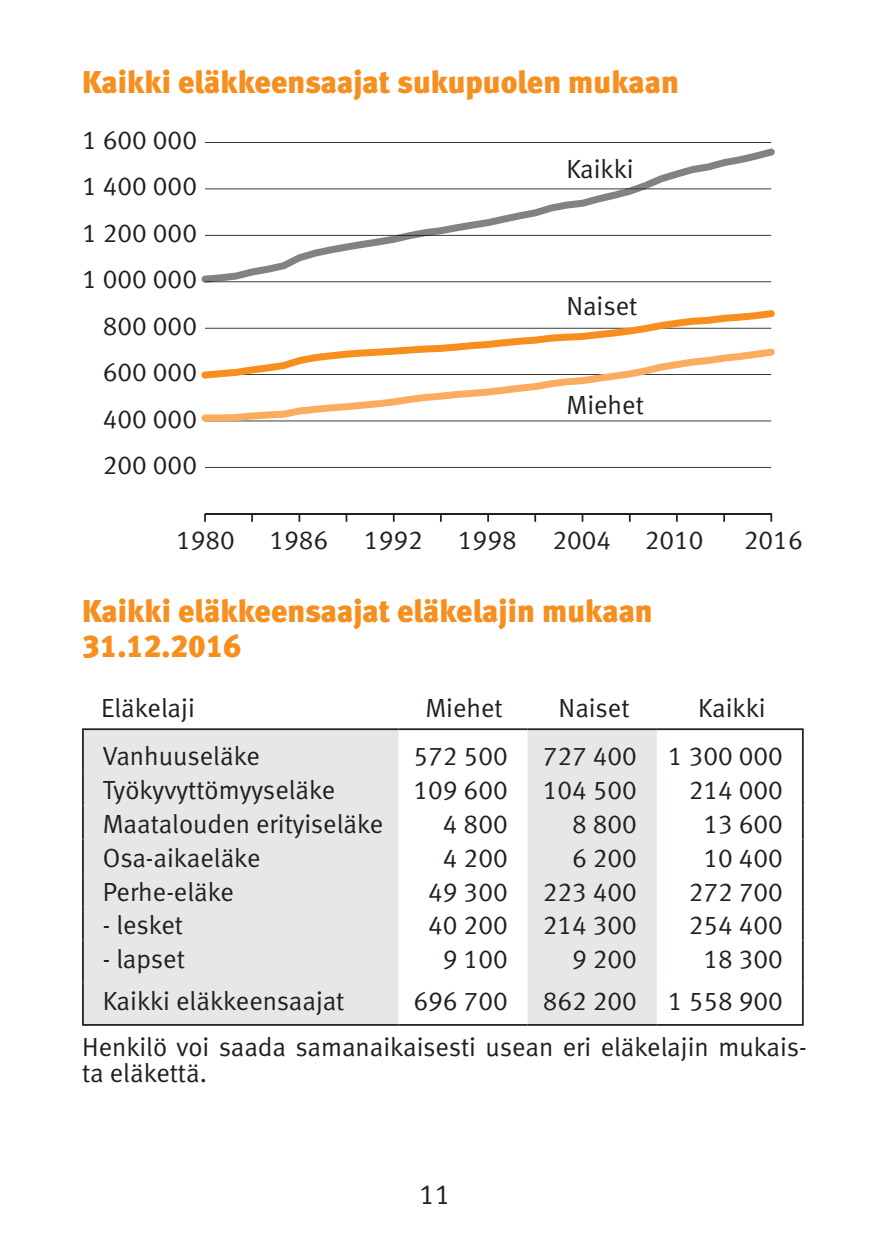
<style>
.page{position:relative;width:875px;height:1243px;background:#fff}
.page>*{position:absolute;margin:0;border:0;box-sizing:border-box;transform-origin:0 0}
.OTSIKKO{font:31.5px/35px "Meta Black LF";color:#f68f1e}
.t1{font:28px "Meta Normal LF";color:#231f20}
.Taulukko{font:26.25px "Meta Normal LF";color:#231f20}
.Alahuomautus{font:26.25px/46.6px "Meta Normal LF";color:#231f20}
.Taulupää{font:26.25px "Meta Normal LF";color:#231f20}
</style>
<div class="page">
<svg style="left:84px;top:730px;width:573px;height:294px;fill:#e6e7e9"></svg>
<hr style="left:82px;top:728px;width:316px;height:2px;background:#231f20">
<hr style="left:82px;top:730px;width:2px;height:41px;background:#231f20">
<hr style="left:398px;top:728px;width:129px;height:2px;background:#231f20">
<hr style="left:527px;top:728px;width:130px;height:2px;background:#231f20">
<hr style="left:657px;top:728px;width:146px;height:2px;background:#231f20">
<hr style="left:802px;top:730px;width:1px;height:41px;background:#231f20">
<hr style="left:82px;top:771px;width:2px;height:35px;background:#231f20">
<hr style="left:802px;top:771px;width:1px;height:35px;background:#231f20">
<hr style="left:82px;top:806px;width:2px;height:33px;background:#231f20">
<hr style="left:802px;top:806px;width:1px;height:33px;background:#231f20">
<hr style="left:82px;top:839px;width:2px;height:34px;background:#231f20">
<hr style="left:802px;top:839px;width:1px;height:34px;background:#231f20">
<hr style="left:82px;top:873px;width:2px;height:34px;background:#231f20">
<hr style="left:802px;top:873px;width:1px;height:34px;background:#231f20">
<hr style="left:82px;top:907px;width:2px;height:33px;background:#231f20">
<hr style="left:802px;top:907px;width:1px;height:33px;background:#231f20">
<hr style="left:82px;top:940px;width:2px;height:42px;background:#231f20">
<hr style="left:802px;top:940px;width:1px;height:42px;background:#231f20">
<hr style="left:82px;top:982px;width:2px;height:42px;background:#231f20">
<hr style="left:802px;top:982px;width:1px;height:42px;background:#231f20">
<hr style="left:82px;top:1024px;width:316px;height:2px;background:#231f20">
<hr style="left:398px;top:1024px;width:129px;height:2px;background:#231f20">
<hr style="left:527px;top:1024px;width:130px;height:2px;background:#231f20">
<hr style="left:657px;top:1024px;width:146px;height:2px;background:#231f20">
<hr style="left:205px;top:467px;width:566px;height:1px;background:#231f20">
<hr style="left:205px;top:421px;width:566px;height:1px;background:#231f20">
<hr style="left:205px;top:142px;width:566px;height:1px;background:#231f20">
<hr style="left:205px;top:513px;width:566px;height:2px;background:#231f20">
<svg style="left:204px;top:514px;width:2px;height:8px"></svg>
<svg style="left:251px;top:515px;width:2px;height:7px"></svg>
<svg style="left:298px;top:515px;width:2px;height:7px"></svg>
<svg style="left:345px;top:515px;width:2px;height:7px"></svg>
<svg style="left:440px;top:515px;width:2px;height:7px"></svg>
<svg style="left:487px;top:515px;width:2px;height:7px"></svg>
<svg style="left:534px;top:515px;width:2px;height:7px"></svg>
<svg style="left:581px;top:515px;width:2px;height:7px"></svg>
<svg style="left:723px;top:515px;width:2px;height:7px"></svg>
<svg style="left:770px;top:514px;width:2px;height:8px"></svg>
<svg style="left:201px;top:149px;width:574px;height:134px"></svg>
<svg style="left:205px;top:188px;width:442px;height:94px"></svg>
<svg style="left:201px;top:310px;width:574px;height:111px"></svg>
<p class="OTSIKKO" style="left:82px;top:64px;width:598px">Kaikki eläkkeensaajat sukupuolen mukaan</p>
<p class="Alahuomautus" style="left:82px;top:116px;width:116px;text-align:right">1 600 000<br>1 400 000<br>1 200 000<br>1 000 000<br>800 000<br>600 000<br>400 000<br>200 000</p>
<p class="Alahuomautus" style="left:566px;top:146px;width:69px">Kaikki</p>
<p class="Alahuomautus" style="left:566px;top:282px;width:72px">Naiset</p>
<p class="Alahuomautus" style="left:566px;top:381px;width:79px">Miehet</p>
<p class="Alahuomautus" style="left:176px;top:516px;width:60px">1980</p>
<p class="Alahuomautus" style="left:269px;top:516px;width:60px">1986</p>
<p class="Alahuomautus" style="left:364px;top:516px;width:60px">1992</p>
<p class="Alahuomautus" style="left:458px;top:516px;width:60px">1998</p>
<p class="Alahuomautus" style="left:552px;top:516px;width:60px">2004</p>
<p class="Alahuomautus" style="left:644px;top:516px;width:60px">2010</p>
<p class="Alahuomautus" style="left:744px;top:516px;width:60px">2016</p>
<p class="OTSIKKO" style="left:82px;top:594px;width:572px">Kaikki eläkkeensaajat eläkelajin mukaan<br>31.12.2016</p>
<p class="Taulupää" style="left:101px;top:693px;width:95px">Eläkelaji</p>
<p class="Taulupää" style="left:425px;top:693px;width:79px">Miehet</p>
<p class="Taulupää" style="left:558px;top:693px;width:72px">Naiset</p>
<p class="Taulupää" style="left:698px;top:693px;width:69px">Kaikki</p>
<p class="Taulukko" style="left:103px;top:741px;width:159px">Vanhuuseläke</p>
<p class="Taulukko" style="left:413px;top:741px;width:96px">572 500</p>
<p class="Taulukko" style="left:542px;top:741px;width:96px">727 400</p>
<p class="Taulukko" style="left:668px;top:741px;width:116px">1 300 000</p>
<p class="Taulukko" style="left:103px;top:774px;width:234px">Työkyvyttömyyseläke</p>
<p class="Taulukko" style="left:413px;top:774px;width:96px">109 600</p>
<p class="Taulukko" style="left:542px;top:774px;width:96px">104 500</p>
<p class="Taulukko" style="left:688px;top:774px;width:96px">214 000</p>
<p class="Taulukko" style="left:103px;top:809px;width:282px">Maatalouden erityiseläke</p>
<p class="Taulukko" style="left:443px;top:809px;width:66px">4 800</p>
<p class="Taulukko" style="left:572px;top:809px;width:66px">8 800</p>
<p class="Taulukko" style="left:703px;top:809px;width:81px">13 600</p>
<p class="Taulukko" style="left:103px;top:843px;width:159px">Osa-aikaeläke</p>
<p class="Taulukko" style="left:443px;top:843px;width:66px">4 200</p>
<p class="Taulukko" style="left:572px;top:843px;width:66px">6 200</p>
<p class="Taulukko" style="left:703px;top:843px;width:81px">10 400</p>
<p class="Taulukko" style="left:103px;top:876px;width:133px">Perhe-eläke</p>
<p class="Taulukko" style="left:428px;top:876px;width:81px">49 300</p>
<p class="Taulukko" style="left:542px;top:876px;width:96px">223 400</p>
<p class="Taulukko" style="left:688px;top:876px;width:96px">272 700</p>
<p class="Taulukko" style="left:103px;top:910px;width:82px">- lesket</p>
<p class="Taulukko" style="left:428px;top:910px;width:81px">40 200</p>
<p class="Taulukko" style="left:542px;top:910px;width:96px">214 300</p>
<p class="Taulukko" style="left:688px;top:910px;width:96px">254 400</p>
<p class="Taulukko" style="left:103px;top:944px;width:84px">- lapset</p>
<p class="Taulukko" style="left:443px;top:944px;width:66px">9 100</p>
<p class="Taulukko" style="left:572px;top:944px;width:66px">9 200</p>
<p class="Taulukko" style="left:703px;top:944px;width:81px">18 300</p>
<p class="Taulukko" style="left:103px;top:986px;width:243px">Kaikki eläkkeensaajat</p>
<p class="Taulukko" style="left:413px;top:986px;width:96px">696 700</p>
<p class="Taulukko" style="left:542px;top:986px;width:96px">862 200</p>
<p class="Taulukko" style="left:668px;top:986px;width:116px">1 558 900</p>
<p class="Alahuomautus" style="left:82px;top:1033px;width:726px;line-height:26.2px">Henkilö voi saada samanaikaisesti usean eri eläkelajin mukais&shy;ta eläkettä.</p>
<p class="t1" style="left:419px;top:1178px;width:33px">11</p>
</div>
